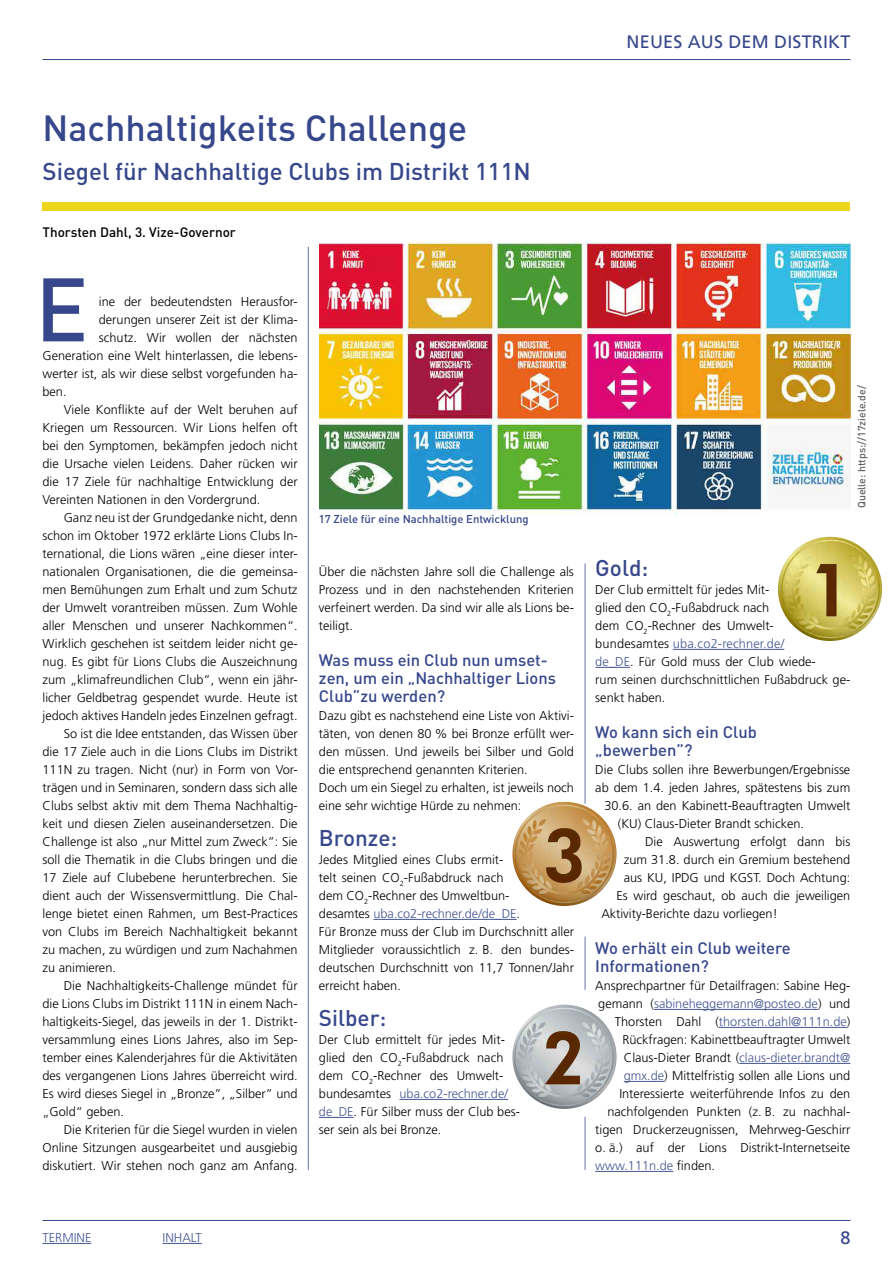
<style>
.page{position:relative;width:893px;height:1263px;background:#fff}
.page>*{position:absolute;margin:0;border:0;box-sizing:border-box;transform-origin:0 0}
.t1{font:500 88.5px "DIN";color:#36478b}
.t2{font:500 36px "DIN";color:#36478b}
.t3{font:500 24px "DIN";color:#36478b}
.t4{font:500 22.5px "DIN";color:#36478b}
.t5{font:18px "Frutiger";letter-spacing:.01em;color:#36478b}
.t6{font:500 16.5px/18px "DIN";color:#36478b}
.Subline{font:500 13.5px "DIN";color:#000}
.Copy{font:300 12.75px/18px "Frutiger";color:#000;text-align:justify}
.Copy_ohne_Einzug{font:300 12.75px/18px "Frutiger";color:#000}
.Copy_ohne_Einzug-2{font:300 12.75px "Frutiger";color:#465792}
.Copy-2{font:300 12.75px "Frutiger";color:#465792}
.BU{font:500 11.25px "DIN";color:#36478b}
.Fotohinweis{font:500 10.5px "DIN";color:#636363}
.s1{color:#465792}
.s2{color:#000}
</style>
<div class="page">
<hr style="left:43px;top:59px;width:807px;height:1px;background:#36478b">
<hr style="left:43px;top:1220px;width:807px;height:1px;background:#36478b">
<hr style="left:163px;top:1243px;width:39px;height:1px;background:#465792">
<hr style="left:43px;top:1243px;width:48px;height:1px;background:#465792">
<div style="left:43px;top:202px;width:807px;height:8px;background:#edd51c"></div>
<img style="left:319px;top:242px;width:531px;height:273px">
<hr style="left:308px;top:247px;width:1px;height:923px;background:#6771a9">
<hr style="left:373px;top:919px;width:144px;height:1px;background:#465792">
<hr style="left:399px;top:1099px;width:109px;height:1px;background:#465792">
<hr style="left:319px;top:1117px;width:35px;height:1px;background:#465792">
<hr style="left:673px;top:649px;width:111px;height:1px;background:#465792">
<hr style="left:595px;top:667px;width:35px;height:1px;background:#465792">
<hr style="left:654px;top:1009px;width:164px;height:1px;background:#465792">
<hr style="left:719px;top:1027px;width:128px;height:1px;background:#465792">
<hr style="left:739px;top:1063px;width:111px;height:1px;background:#465792">
<hr style="left:624px;top:1081px;width:40px;height:1px;background:#465792">
<hr style="left:595px;top:1171px;width:78px;height:1px;background:#465792">
<img style="left:778px;top:537px;width:104px;height:104px;border-radius:52px">
<img style="left:512px;top:802px;width:105px;height:104px;border-radius:52px">
<img style="left:512px;top:1005px;width:105px;height:104px;border-radius:52px">
<hr style="left:585px;top:563px;width:1px;height:241px;background:#6771a9">
<hr style="left:585px;top:937px;width:1px;height:53px;background:#6771a9">
<hr style="left:585px;top:1117px;width:1px;height:53px;background:#6771a9">
<h3 class="t5" style="left:627px;top:31px;width:225px">NEUES AUS DEM DISTRIKT</h3>
<h1 class="t2" style="left:43px;top:105px;width:426px">Nachhaltigkeits Challenge</h1>
<h1 class="t3" style="left:43px;top:156px;width:490px">Siegel für Nachhaltige Clubs im Distrikt 111N</h1>
<p class="Subline" style="left:43px;top:223px;width:195px">Thorsten Dahl, 3. Vize-Governor</p>
<h1 class="t1" style="left:35px;top:253px;width:55px">E</h1>
<p class="Copy_ohne_Einzug" style="left:99px;top:293px;width:200px">ine der bedeutendsten Herausfor-</p>
<p class="Copy_ohne_Einzug" style="left:99px;top:311px;width:199px">derungen unserer Zeit ist der Klima-</p>
<p class="Copy_ohne_Einzug" style="left:99px;top:329px;width:200px">schutz. Wir wollen der nächsten</p>
<p class="Copy_ohne_Einzug" style="left:43px;top:347px;width:257px">Generation eine Welt hinterlassen, die lebens-</p>
<p class="Copy_ohne_Einzug" style="left:43px;top:365px;width:257px">werter ist, als wir diese selbst vorgefunden ha-</p>
<p class="Copy_ohne_Einzug" style="left:43px;top:383px;width:26px">ben.</p>
<p class="Copy" style="left:43px;top:401px;width:257px;text-indent:21px">Viele Konflikte auf der Welt beruhen auf Kriegen um Ressourcen. Wir Lions helfen oft bei den Symptomen, bekämpfen jedoch nicht die Ursache vielen Leidens. Daher rücken wir die 17 Ziele für nachhaltige Entwicklung der Vereinten Nationen in den Vordergrund.</p>
<p class="Copy" style="left:43px;top:509px;width:257px;text-indent:21px">Ganz neu ist der Grundgedanke nicht, denn schon im Oktober 1972 erklärte Lions Clubs In&shy;ternational, die Lions wären „eine dieser inter&shy;nationalen Organisationen, die die gemeinsa&shy;men Bemühungen zum Erhalt und zum Schutz der Umwelt vorantreiben müssen. Zum Wohle aller Menschen und unserer Nachkommen“.<br>Wirklich geschehen ist seitdem leider nicht ge&shy;nug. Es gibt für Lions Clubs die Auszeichnung zum „klimafreundlichen Club“, wenn ein jähr&shy;licher Geldbetrag gespendet wurde. Heute ist jedoch aktives Handeln jedes Einzelnen gefragt.</p>
<p class="Copy" style="left:43px;top:725px;width:257px;text-indent:21px">So ist die Idee entstanden, das Wissen über die 17 Ziele auch in die Lions Clubs im Distrikt 111N zu tragen. Nicht (nur) in Form von Vor&shy;trägen und in Seminaren, sondern dass sich alle Clubs selbst aktiv mit dem Thema Nachhaltig&shy;keit und diesen Zielen auseinandersetzen. Die Challenge ist also „nur Mittel zum Zweck”: Sie soll die Thematik in die Clubs bringen und die 17 Ziele auf Clubebene herunterbrechen. Sie dient auch der Wissensvermittlung. Die Chal&shy;lenge bietet einen Rahmen, um Best-Practices von Clubs im Bereich Nachhaltigkeit bekannt zu machen, zu würdigen und zum Nachahmen zu animieren.</p>
<p class="Copy" style="left:43px;top:977px;width:257px;text-indent:21px">Die Nachhaltigkeits-Challenge mündet für die Lions Clubs im Distrikt 111N in einem Nach&shy;haltigkeits-Siegel, das jeweils in der 1. Distrikt&shy;versammlung eines Lions Jahres, also im Sep&shy;tember eines Kalenderjahres für die Aktivitäten des vergangenen Lions Jahres überreicht wird.<br>Es wird dieses Siegel in „Bronze”, „Silber” und „Gold“ geben.</p>
<p class="Copy" style="left:43px;top:1121px;width:257px;text-indent:21px">Die Kriterien für die Siegel wurden in vielen Online Sitzungen ausgearbeitet und ausgiebig diskutiert. Wir stehen noch ganz am Anfang.</p>
<p class="BU" style="left:319px;top:512px;width:211px">17 Ziele für eine Nachhaltige Entwicklung</p>
<p class="Copy" style="left:319px;top:563px;width:257px">Über die nächsten Jahre soll die Challenge als Prozess und in den nachstehenden Kriterien verfeinert werden. Da sind wir alle als Lions be&shy;teiligt.</p>
<h3 class="t6" style="left:319px;top:650px;width:239px">Was muss ein Club nun umset&shy;zen, um ein „Nachhaltiger Lions<br>Club”zu werden?</h3>
<p class="Copy_ohne_Einzug" style="left:319px;top:707px;width:257px;text-align:justify">Dazu gibt es nachstehend eine Liste von Aktivi&shy;täten, von denen 80 % bei Bronze erfüllt wer&shy;den müssen. Und jeweils bei Silber und Gold die entsprechend genannten Kriterien.</p>
<p class="Copy_ohne_Einzug" style="left:319px;top:779px;width:257px">Doch um ein Siegel zu erhalten, ist jeweils noch eine sehr wichtige Hürde zu nehmen:</p>
<h3 class="t4" style="left:319px;top:824px;width:80px">Bronze:</h3>
<p class="Copy_ohne_Einzug" style="left:319px;top:851px;width:203px">Jedes Mitglied eines Clubs ermit&shy;telt seinen CO<sub>2</sub>-Fußabdruck nach dem CO<sub>2</sub>-Rechner des Umweltbun&shy;desamtes <span class="s1">uba.co2-rechner.de/de_DE</span>.</p>
<p class="Copy_ohne_Einzug" style="left:319px;top:923px;width:257px;text-align:justify">Für Bronze muss der Club im Durchschnitt aller Mitglieder voraussichtlich z. B. den bundes&shy;deutschen Durchschnitt von 11,7 Tonnen/Jahr erreicht haben.</p>
<h3 class="t4" style="left:319px;top:1004px;width:69px">Silber:</h3>
<p class="Copy_ohne_Einzug" style="left:319px;top:1031px;width:203px">Der Club ermittelt für jedes Mit&shy;glied den CO<sub>2</sub>-Fußabdruck nach dem CO<sub>2</sub>-Rechner des Umwelt&shy;bundesamtes <span class="s1">uba.co2-rechner.de/ de_DE</span>. Für Silber muss der Club bes&shy;ser sein als bei Bronze.</p>
<p class="Fotohinweis" style="left:855px;top:508px;width:124px;rotate:-90deg">Quelle: https://17ziele.de/</p>
<h3 class="t4" style="left:595px;top:554px;width:54px">Gold:</h3>
<p class="Copy_ohne_Einzug" style="left:595px;top:581px;width:257px">Der Club ermittelt für jedes Mit-<br>glied den CO<sub>2</sub>-Fußabdruck nach<br>dem CO<sub>2</sub>-Rechner des Umwelt&shy;bundesamtes <span class="s1">uba.co2-rechner.de/<br>de_DE</span>. Für Gold muss der Club wiede-<br>rum seinen durchschnittlichen Fußabdruck ge&shy;senkt haben.</p>
<h3 class="t6" style="left:595px;top:722px;width:163px">Wo kann sich ein Club</h3>
<h3 class="t6" style="left:595px;top:740px;width:99px">„bewerben”?</h3>
<p class="Copy_ohne_Einzug" style="left:595px;top:761px;width:256px">Die Clubs sollen ihre Bewerbungen/Ergebnisse</p>
<p class="Copy_ohne_Einzug" style="left:595px;top:779px;width:257px">ab dem 1.4. jeden Jahres, spätestens bis zum</p>
<p class="Copy_ohne_Einzug" style="left:604px;top:797px;width:247px">30.6. an den Kabinett-Beauftragten Umwelt</p>
<p class="Copy_ohne_Einzug" style="left:618px;top:815px;width:188px">(KU) Claus-Dieter Brandt schicken.</p>
<p class="Copy" style="left:645px;top:833px;width:207px">Die Auswertung erfolgt dann bis</p>
<p class="Copy" style="left:624px;top:851px;width:228px">zum 31.8. durch ein Gremium bestehend</p>
<p class="Copy" style="left:624px;top:869px;width:228px">aus KU, IPDG und KGST. Doch Achtung:</p>
<p class="Copy" style="left:616px;top:887px;width:236px">Es wird geschaut, ob auch die jeweiligen</p>
<p class="Copy" style="left:601px;top:905px;width:178px">Aktivity-Berichte dazu vorliegen!</p>
<h3 class="t6" style="left:595px;top:938px;width:197px">Wo erhält ein Club weitere</h3>
<h3 class="t6" style="left:595px;top:956px;width:115px">Informationen?</h3>
<p class="Copy_ohne_Einzug" style="left:595px;top:977px;width:257px">Ansprechpartner für Detailfragen: Sabine Heg-</p>
<p class="Copy_ohne_Einzug-2" style="left:598px;top:996px;width:254px"><span class="s2">gemann (</span>sabineheggemann@posteo.de<span class="s2">) und</span></p>
<p class="Copy_ohne_Einzug-2" style="left:615px;top:1014px;width:237px"><span class="s2">Thorsten Dahl (</span>thorsten.dahl@111n.de<span class="s2">)</span></p>
<p class="Copy_ohne_Einzug" style="left:622px;top:1031px;width:230px">Rückfragen: Kabinettbeauftragter Umwelt</p>
<p class="Copy_ohne_Einzug-2" style="left:624px;top:1050px;width:228px"><span class="s2">Claus-Dieter Brandt (</span>claus-dieter.brandt@</p>
<p class="Copy_ohne_Einzug" style="left:624px;top:1067px;width:228px"><span class="s1">gmx.de</span>) Mittelfristig sollen alle Lions und</p>
<p class="Copy_ohne_Einzug" style="left:619px;top:1085px;width:233px">Interessierte weiterführende Infos zu den</p>
<p class="Copy_ohne_Einzug" style="left:607px;top:1103px;width:243px">nachfolgenden Punkten (z. B. zu nachhal-</p>
<p class="Copy_ohne_Einzug" style="left:595px;top:1121px;width:257px">tigen Druckerzeugnissen, Mehrweg-Geschirr</p>
<p class="Copy_ohne_Einzug" style="left:595px;top:1139px;width:256px">o. ä.) auf der Lions Distrikt-Internetseite</p>
<p class="Copy_ohne_Einzug-2" style="left:595px;top:1158px;width:121px">www.111n.de <span class="s2">finden.</span></p>
<p class="Copy-2" style="left:43px;top:1230px;width:50px">TERMINE</p>
<p class="Copy-2" style="left:163px;top:1230px;width:41px">INHALT</p>
<h3 class="t5" style="left:840px;top:1227px;width:12px">8</h3>
</div>
